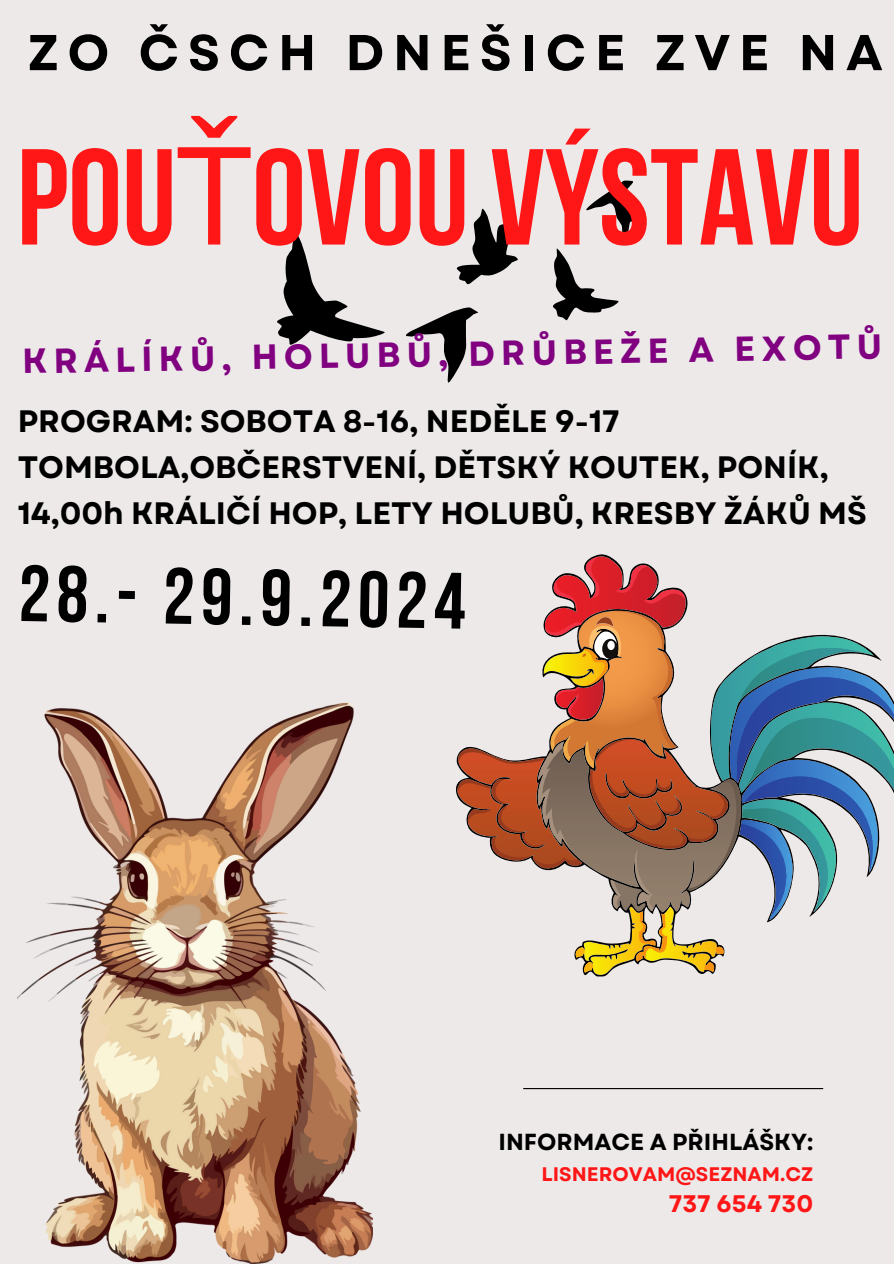
<style>
.page{position:relative;width:894px;height:1264px;background:#fff}
.page>*{position:absolute;margin:0;border:0;box-sizing:border-box;transform-origin:0 0}
.t1{font:136.2px "Bebas Neue Cyrillic";color:#ff1616}
.t2{font:79.65px "Bebas Neue Cyrillic";color:#000}
.t3{font:700 50.25px "Garet";letter-spacing:.175em;color:#000}
.t4{font:700 34.65px "Garet";color:#800080}
.t5{font:700 30.9px/46.2px "Garet";color:#000}
.t6{font:700 24px "Garet";color:#ff1616}
.t7{font:700 23.25px "Garet";color:#000}
.t8{font:700 19.65px "Garet";color:#ff1616}
.s1{font-family:"Noto Sans"}
</style>
<div class="page">
<div style="left:0;top:0;width:893px;height:1263px;background:#ede9e9"></div>
<hr style="left:523px;top:1087px;width:299px;height:2px;background:#000">
<svg style="left:456px;top:556px;width:437px;height:419px"></svg>
<img style="left:18px;top:702px;width:354px;height:561px">
<svg style="left:277px;top:233px;width:108px;height:112px"></svg>
<svg style="left:406px;top:307px;width:72px;height:75px"></svg>
<svg style="left:456px;top:209px;width:61px;height:75px"></svg>
<svg style="left:553px;top:248px;width:65px;height:72px"></svg>
<svg style="left:586px;top:180px;width:47px;height:57px"></svg>
<h5 class="t3" style="left:28px;top:16px;width:856px">ZO ČSCH DNEŠICE ZVE NA</h5>
<p class="t1" style="left:17px;top:142px;width:848px">POU<span class="s1">Ť</span>OVOU VÝSTAVU</p>
<p class="t4" style="left:22px;top:336px;width:861px;rotate:-1deg">KRÁLÍKŮ, HOLUBŮ, DRŮBEŽE A EXOTŮ</p>
<h1 class="t5" style="left:18px;top:398px;width:850px">PROGRAM: SOBOTA 8-16, NEDĚLE 9-17<br>TOMBOLA,OBČERSTVENÍ, DĚTSKÝ KOUTEK, PONÍK,<br>14,00h KRÁLIČÍ HOP, LETY HOLUBŮ, KRESBY ŽÁKŮ MŠ</h1>
<h4 class="t2" style="left:19px;top:561px;width:448px;rotate:1deg">28.- 29.9.2024</h4>
<p class="t7" style="left:498px;top:1125px;width:316px">INFORMACE A PŘIHLÁŠKY:</p>
<h6 class="t8" style="left:541px;top:1159px;width:273px">LISNEROVAM@SEZNAM.CZ</h6>
<p class="t6" style="left:668px;top:1186px;width:146px">737 654 730</p>
</div>
